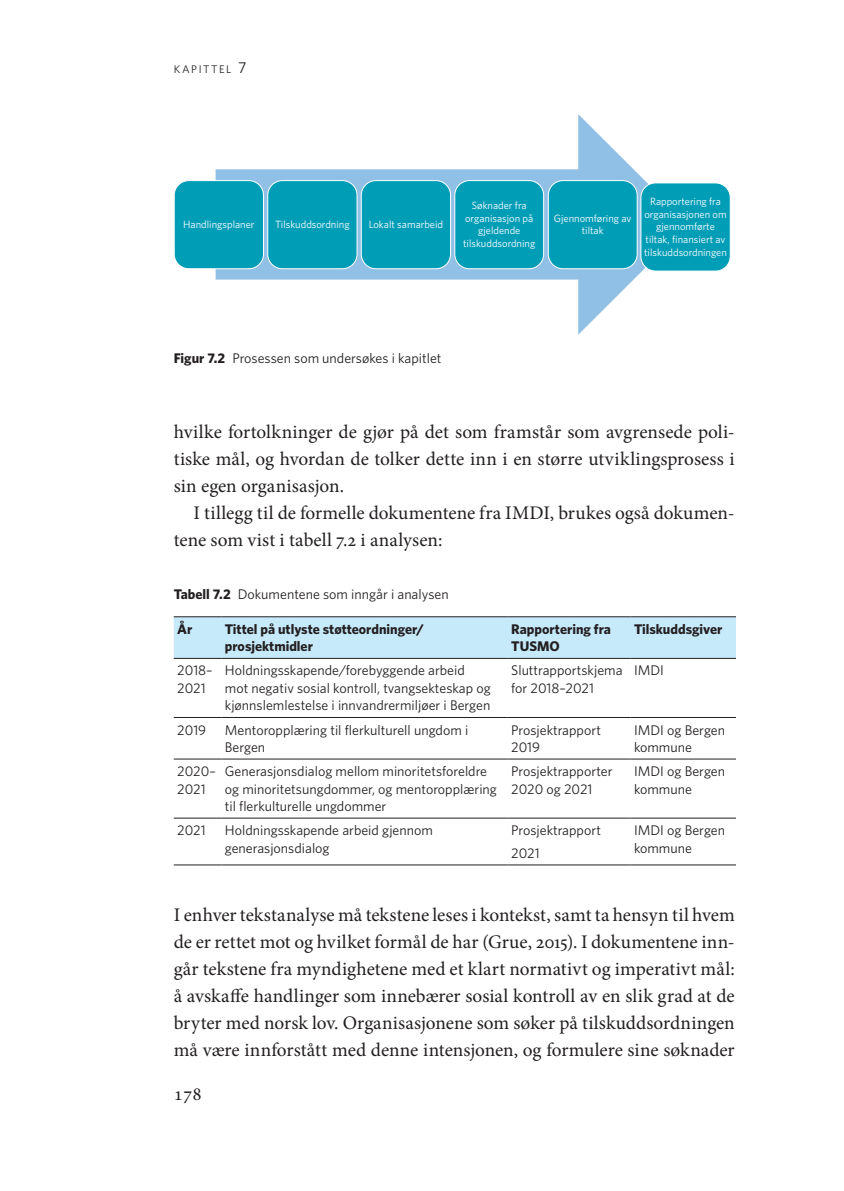
<style>
.page{position:relative;width:844px;height:1191px;background:#fff}
.page>*{position:absolute;margin:0;border:0;box-sizing:border-box;transform-origin:0 0}
.t1{font:19.25px/27.1px "Minion Pro";color:#231f20;text-align:justify}
.t2{font:14px/17.5px "Whitney";color:#231f20}
.t3{font:700 14px/17.5px "Whitney";color:#231f20}
.t4{font:11.03px "Whitney";letter-spacing:.145em;color:#231f20}
.t5{font:10.5px/12.6px "Whitney";color:#fff;text-align:center}
.s1{font-size:15.75px}
.s2{font-weight:700}
</style>
<div class="page">
<div style="left:174px;top:617px;width:561px;height:41px;background:#c6eafa"></div>
<hr style="left:174px;top:864px;width:47px;height:1px;background:#231f20">
<hr style="left:221px;top:864px;width:286px;height:1px;background:#231f20">
<hr style="left:507px;top:864px;width:123px;height:1px;background:#231f20">
<hr style="left:630px;top:864px;width:105px;height:1px;background:#231f20">
<hr style="left:174px;top:616px;width:47px;height:1px;background:#231f20">
<hr style="left:221px;top:616px;width:286px;height:1px;background:#231f20">
<hr style="left:507px;top:616px;width:123px;height:1px;background:#231f20">
<hr style="left:630px;top:616px;width:105px;height:1px;background:#231f20">
<hr style="left:174px;top:658px;width:47px;height:1px;background:#231f20">
<hr style="left:221px;top:658px;width:286px;height:1px;background:#231f20">
<hr style="left:507px;top:658px;width:123px;height:1px;background:#231f20">
<hr style="left:630px;top:658px;width:105px;height:1px;background:#231f20">
<hr style="left:174px;top:717px;width:47px;height:1px;background:#231f20">
<hr style="left:221px;top:717px;width:286px;height:1px;background:#231f20">
<hr style="left:507px;top:717px;width:123px;height:1px;background:#231f20">
<hr style="left:630px;top:717px;width:105px;height:1px;background:#231f20">
<hr style="left:174px;top:758px;width:47px;height:1px;background:#231f20">
<hr style="left:221px;top:758px;width:286px;height:1px;background:#231f20">
<hr style="left:507px;top:758px;width:123px;height:1px;background:#231f20">
<hr style="left:630px;top:758px;width:105px;height:1px;background:#231f20">
<hr style="left:174px;top:817px;width:47px;height:1px;background:#231f20">
<hr style="left:221px;top:817px;width:286px;height:1px;background:#231f20">
<hr style="left:507px;top:817px;width:123px;height:1px;background:#231f20">
<hr style="left:630px;top:817px;width:105px;height:1px;background:#231f20">
<svg style="left:215px;top:114px;width:436px;height:221px"></svg>
<div style="left:174px;top:181px;width:89px;height:88px;background:#009db7;border-radius:15px"></div>
<div style="left:174px;top:180px;width:90px;height:89px;border:1px solid #fff;border-radius:15px"></div>
<div style="left:268px;top:181px;width:89px;height:88px;background:#009db7;border-radius:15px"></div>
<div style="left:267px;top:180px;width:90px;height:89px;border:1px solid #fff;border-radius:15px"></div>
<div style="left:361px;top:181px;width:89px;height:88px;background:#009db7;border-radius:15px"></div>
<div style="left:361px;top:180px;width:90px;height:89px;border:1px solid #fff;border-radius:15px"></div>
<div style="left:454px;top:181px;width:89px;height:88px;background:#009db7;border-radius:15px"></div>
<div style="left:454px;top:180px;width:90px;height:89px;border:1px solid #fff;border-radius:15px"></div>
<div style="left:548px;top:181px;width:89px;height:88px;background:#009db7;border-radius:15px"></div>
<div style="left:547px;top:180px;width:90px;height:89px;border:1px solid #fff;border-radius:15px"></div>
<div style="left:640px;top:183px;width:90px;height:88px;background:#009db7;border-radius:15px"></div>
<div style="left:640px;top:182px;width:90px;height:89px;border:1px solid #fff;border-radius:15px"></div>
<p class="t4" style="left:174px;top:63px;width:74px">kapittel <span class="s1">7</span></p>
<p class="t5" style="left:183px;top:218px;width:73px">Handlingsplaner</p>
<p class="t5" style="left:275px;top:218px;width:76px">Tilskuddsordning</p>
<p class="t5" style="left:368px;top:218px;width:76px">Lokalt samarbeid</p>
<p class="t5" style="left:463px;top:199px;width:74px">Søknader fra organisasjon på gjeldende tilskuddsordning</p>
<p class="t5" style="left:553px;top:211px;width:79px">Gjennomføring av tiltak</p>
<p class="t5" style="left:644px;top:195px;width:84px">Rapportering fra organisasjonen om gjennomførte tiltak, finansiert av tilskuddsordningen</p>
<p class="t2" style="left:174px;top:349px;width:269px"><span class="s2">Figur 7.2</span> Prosessen som undersøkes i kapitlet</p>
<p class="t1" style="left:174px;top:418px;width:562px">hvilke fortolkninger de gjør på det som framstår som avgrensede poli&shy;tiske mål, og hvordan de tolker dette inn i en større utviklingsprosess i sin egen organisasjon.</p>
<p class="t1" style="left:174px;top:499px;width:562px;text-indent:20px">I tillegg til de formelle dokumentene fra IMDI, brukes også dokumen&shy;tene som vist i tabell 7.2 i analysen:</p>
<p class="t2" style="left:174px;top:585px;width:276px"><span class="s2">Tabell 7.2</span> Dokumentene som inngår i analysen</p>
<p class="t3" style="left:177px;top:620px;width:17px">År</p>
<p class="t3" style="left:225px;top:620px;width:200px">Tittel på utlyste støtteordninger/ prosjektmidler</p>
<p class="t3" style="left:511px;top:620px;width:101px">Rapportering fra<br>TUSMO</p>
<p class="t3" style="left:633px;top:620px;width:90px">Tilskuddsgiver</p>
<p class="t2" style="left:177px;top:661px;width:37px">2018–<br>2021</p>
<p class="t2" style="left:225px;top:661px;width:267px">Holdningsskapende/forebyggende arbeid mot negativ sosial kontroll, tvangsekteskap og kjønnslemlestelse i innvandrermiljøer i Bergen</p>
<p class="t2" style="left:511px;top:661px;width:113px">Sluttrapportskjema for 2018–2021</p>
<p class="t2" style="left:633px;top:661px;width:32px">IMDI</p>
<p class="t2" style="left:177px;top:720px;width:30px">2019</p>
<p class="t2" style="left:225px;top:720px;width:245px">Mentoropplæring til flerkulturell ungdom i<br>Bergen</p>
<p class="t2" style="left:511px;top:720px;width:91px">Prosjektrapport<br>2019</p>
<p class="t2" style="left:633px;top:720px;width:93px">IMDI og Bergen kommune</p>
<p class="t2" style="left:177px;top:762px;width:40px">2020–<br>2021</p>
<p class="t2" style="left:225px;top:762px;width:273px">Generasjonsdialog mellom minoritetsforeldre og minoritetsungdommer, og mentoropplæring til flerkulturelle ungdommer</p>
<p class="t2" style="left:511px;top:762px;width:103px">Prosjektrapporter<br>2020 og 2021</p>
<p class="t2" style="left:633px;top:762px;width:93px">IMDI og Bergen kommune</p>
<p class="t2" style="left:177px;top:821px;width:30px">2021</p>
<p class="t2" style="left:225px;top:821px;width:209px">Holdningsskapende arbeid gjennom generasjonsdialog</p>
<p class="t2" style="left:511px;top:818px;width:91px;line-height:22.8px">Prosjektrapport<br>2021</p>
<p class="t2" style="left:633px;top:821px;width:93px">IMDI og Bergen kommune</p>
<p class="t1" style="left:174px;top:901px;width:562px">I enhver tekstanalyse må tekstene leses i kontekst, samt ta hensyn til hvem de er rettet mot og hvilket formål de har (Grue, 2015). I dokumentene inn&shy;går tekstene fra myndighetene med et klart normativt og imperativt mål: å avskaffe handlinger som innebærer sosial kontroll av en slik grad at de bryter med norsk lov. Organisasjonene som søker på tilskuddsordningen må være innforstått med denne intensjonen, og formulere sine søknader</p>
<p class="t1" style="left:174px;top:1080px;width:30px">178</p>
</div>
